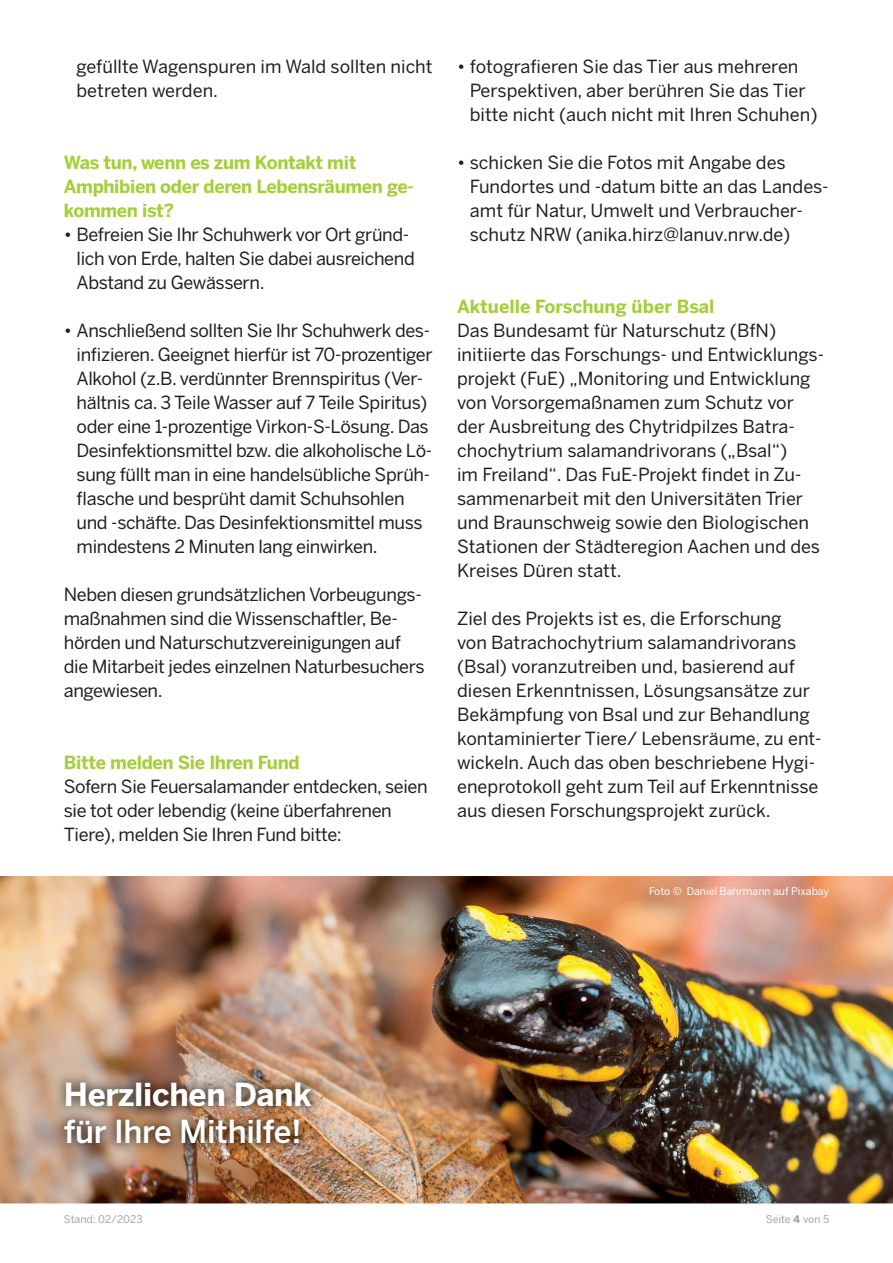
<style>
.page{position:relative;width:893px;height:1263px;background:#fff}
.page>*{position:absolute;margin:0;border:0;box-sizing:border-box;transform-origin:0 0}
.t1{font:500 31.5px "Benton Sans";letter-spacing:-.01em;color:#fff}
.t2{font:700 31.5px "Benton Sans";letter-spacing:-.01em;color:#fff}
.t3{font:18px/24px "Benton Sans";letter-spacing:-.01em;color:#231f20}
.t4{font:700 18px/24px "Benton Sans";letter-spacing:-.02em;color:#a6ce39}
.t5{font:700 18px "Benton Sans";color:#a6ce39}
.t6{font:10.5px "Benton Sans";color:#fff}
.t7{font:10.5px "Benton Sans";letter-spacing:-.005em;color:#a1a3a6}
.s1{font-weight:700}
</style>
<div class="page">
<img style="left:0;top:876px;width:893px;height:327px">
<img style="left:53px;top:1070px;width:269px;height:85px">
<p class="t3" style="left:77px;top:54px;width:358px">gefüllte Wagenspuren im Wald sollten nicht betreten werden.</p>
<p class="t4" style="left:64px;top:150px;width:352px">Was tun, wenn es zum Kontakt mit<br>Amphibien oder deren Lebensräumen ge&shy;kommen ist?</p>
<p class="t3" style="left:77px;top:222px;width:340px;text-indent:-13px">• Befreien Sie Ihr Schuhwerk vor Ort gründ&shy;lich von Erde, halten Sie dabei ausreichend<br>Abstand zu Gewässern.</p>
<p class="t3" style="left:77px;top:318px;width:358px;text-indent:-13px">• Anschließend sollten Sie Ihr Schuhwerk des&shy;infizieren. Geeignet hierfür ist 70-prozentiger Alkohol (z.B. verdünnter Brennspiritus (Ver&shy;hältnis ca. 3 Teile Wasser auf 7 Teile Spiritus) oder eine 1-prozentige Virkon-S-Lösung. Das Desinfektionsmittel bzw. die alkoholische Lö&shy;sung füllt man in eine handelsübliche Sprüh&shy;flasche und besprüht damit Schuhsohlen und -schäfte. Das Desinfektionsmittel muss mindestens 2 Minuten lang einwirken.</p>
<p class="t3" style="left:64px;top:582px;width:362px">Neben diesen grundsätzlichen Vorbeugungs&shy;maßnahmen sind die Wissenschaftler, Be&shy;hörden und Naturschutzvereinigungen auf die Mitarbeit jedes einzelnen Naturbesuchers angewiesen.</p>
<p class="t4" style="left:64px;top:750px;width:237px">Bitte melden Sie Ihren Fund</p>
<p class="t3" style="left:64px;top:774px;width:365px">Sofern Sie Feuersalamander entdecken, seien sie tot oder lebendig (keine überfahrenen<br>Tiere), melden Sie Ihren Fund bitte:</p>
<p class="t3" style="left:470px;top:54px;width:349px;text-indent:-13px">• fotografieren Sie das Tier aus mehreren<br>Perspektiven, aber berühren Sie das Tier bitte nicht (auch nicht mit Ihren Schuhen)</p>
<p class="t3" style="left:470px;top:150px;width:360px;text-indent:-13px">• schicken Sie die Fotos mit Angabe des Fundortes und -datum bitte an das Landes&shy;amt für Natur, Umwelt und Verbraucher&shy;schutz NRW (anika.hirz@lanuv.nrw.de)</p>
<p class="t5" style="left:457px;top:295px;width:259px">Aktuelle Forschung über Bsal</p>
<p class="t3" style="left:457px;top:318px;width:369px">Das Bundesamt für Naturschutz (BfN) initiierte das Forschungs- und Entwicklungs&shy;projekt (FuE) „Monitoring und Entwicklung von Vorsorgemaßnamen zum Schutz vor der Ausbreitung des Chytridpilzes Batra&shy;chochytrium salamandrivorans („Bsal“)<br>im Freiland“. Das FuE-Projekt findet in Zu&shy;sammenarbeit mit den Universitäten Trier und Braunschweig sowie den Biologischen Stationen der Städteregion Aachen und des Kreises Düren statt.</p>
<p class="t3" style="left:457px;top:606px;width:366px">Ziel des Projekts ist es, die Erforschung<br>von Batrachochytrium salamandrivorans (Bsal) voranzutreiben und, basierend auf diesen Erkenntnissen, Lösungsansätze zur Bekämpfung von Bsal und zur Behandlung kontaminierter Tiere/ Lebensräume, zu ent&shy;wickeln. Auch das oben beschriebene Hygi&shy;eneprotokoll geht zum Teil auf Erkenntnisse aus diesen Forschungsprojekt zurück.</p>
<p class="t6" style="left:649px;top:885px;width:182px">Foto © Daniel Bahrmann auf Pixabay</p>
<h1 class="t2" style="left:64px;top:1076px;width:250px">Herzlichen Dank</h1>
<h1 class="t1" style="left:64px;top:1113px;width:240px">für Ihre Mithilfe!</h1>
<p class="t7" style="left:64px;top:1213px;width:80px">Stand: 02/2023</p>
<p class="t7" style="left:766px;top:1213px;width:65px">Seite <span class="s1">4</span> von 5</p>
</div>
